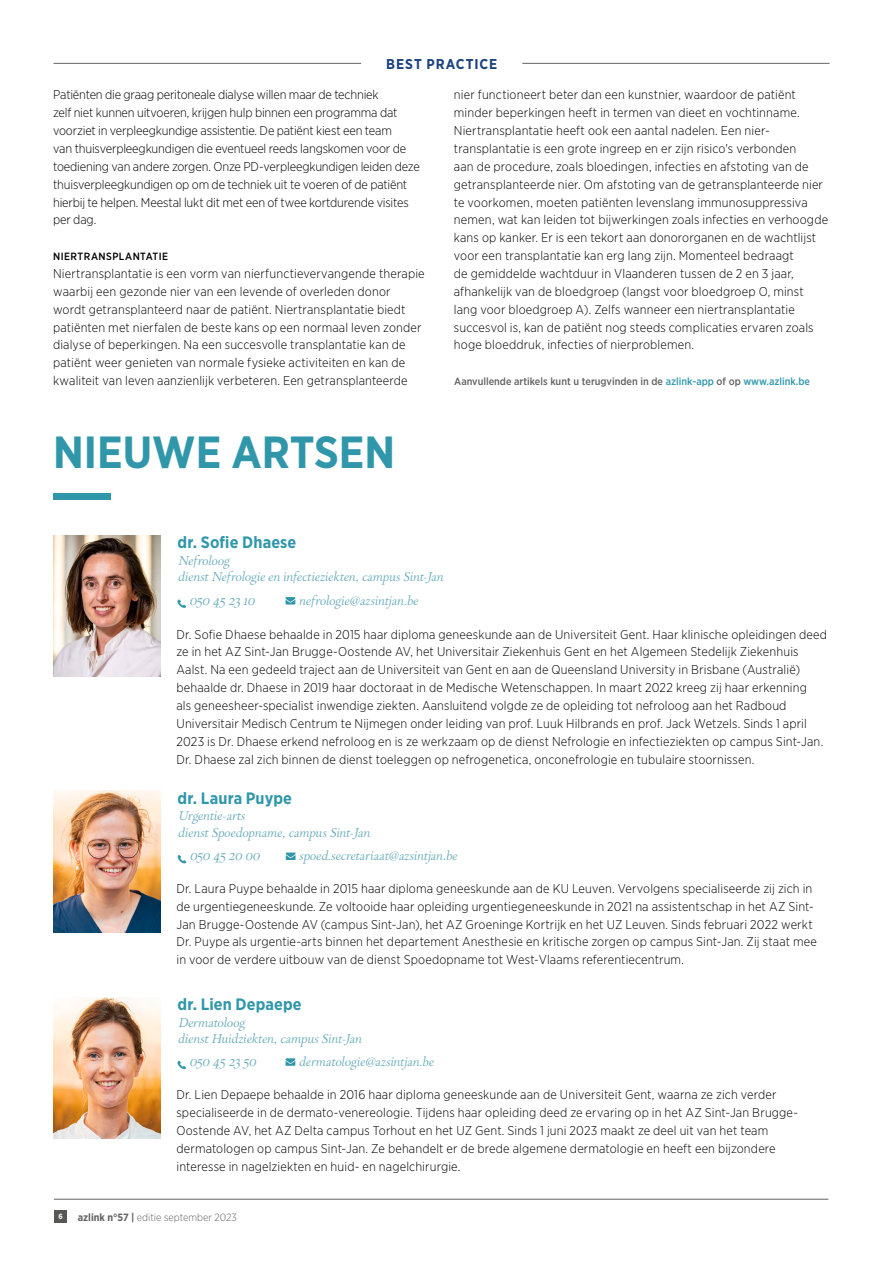
<style>
.page{position:relative;width:893px;height:1263px;background:#fff}
.page>*{position:absolute;margin:0;border:0;box-sizing:border-box;transform-origin:0 0}
.t1{font:700 45px "Gotham Narrow";color:#3097ab}
.t2{font:700 16.5px "Gotham Narrow";letter-spacing:.01em;color:#3097ab}
.t3{font:700 14.25px "Gotham Narrow";letter-spacing:.065em;color:#1b437d}
.t4{font:300 12.75px/17.9px "Gotham Narrow";letter-spacing:.01em;color:#000}
.t5{font:300 12.75px/17.9px "Gotham Narrow";letter-spacing:-.015em;color:#000}
.t6{font:300 12.75px/16.5px "Park Lane";letter-spacing:.01em;color:#68aabb}
.t7{font:500 10.5px "Gotham Narrow";color:#646363}
.t8{font:300 10.5px "Gotham Narrow";color:#646363}
.t9{font:500 10.5px "Gotham Narrow";letter-spacing:.045em;color:#000}
.t10{font:700 7.5px "Gotham Narrow";color:#fff}
.s1{color:#3097ab}
.s2{font-weight:700}
</style>
<div class="page">
<div style="left:54px;top:1210px;width:13px;height:12px;background:#575756"></div>
<hr style="left:54px;top:1199px;width:774px;height:1px;background:#646363">
<hr style="left:522px;top:63px;width:308px;height:1px;background:#646363">
<hr style="left:54px;top:63px;width:307px;height:1px;background:#646363">
<div style="left:53px;top:493px;width:57px;height:6px;background:#3097ab"></div>
<svg style="left:177px;top:599px;width:9px;height:9px"></svg>
<svg style="left:286px;top:597px;width:9px;height:7px"></svg>
<svg style="left:178px;top:855px;width:8px;height:8px"></svg>
<svg style="left:286px;top:852px;width:10px;height:8px"></svg>
<svg style="left:177px;top:1060px;width:9px;height:9px"></svg>
<svg style="left:286px;top:1058px;width:9px;height:8px"></svg>
<img style="left:53px;top:535px;width:108px;height:142px">
<img style="left:53px;top:790px;width:108px;height:142px">
<img style="left:53px;top:997px;width:108px;height:142px">
<p class="t3" style="left:386px;top:55px;width:113px">BEST PRACTICE</p>
<p class="t5" style="left:53px;top:86px;width:368px">Patiënten die graag peritoneale dialyse willen maar de techniek<br>zelf niet kunnen uitvoeren, krijgen hulp binnen een programma dat voorziet in verpleegkundige assistentie. De patiënt kiest een team<br>van thuisverpleegkundigen die eventueel reeds langskomen voor de toediening van andere zorgen. Onze PD-verpleegkundigen leiden deze thuisverpleegkundigen op om de techniek uit te voeren of de patiënt hierbij te helpen. Meestal lukt dit met een of twee kortdurende visites per dag.</p>
<p class="t9" style="left:53px;top:250px;width:116px">NIERTRANSPLANTATIE</p>
<p class="t4" style="left:53px;top:264px;width:373px">Niertransplantatie is een vorm van nierfunctievervangende therapie waarbij een gezonde nier van een levende of overleden donor wordt getransplanteerd naar de patiënt. Niertransplantatie biedt patiënten met nierfalen de beste kans op een normaal leven zonder dialyse of beperkingen. Na een succesvolle transplantatie kan de patiënt weer genieten van normale fysieke activiteiten en kan de kwaliteit van leven aanzienlijk verbeteren. Een getransplanteerde</p>
<p class="t4" style="left:454px;top:86px;width:376px">nier functioneert beter dan een kunstnier, waardoor de patiënt minder beperkingen heeft in termen van dieet en vochtinname.<br>Niertransplantatie heeft ook een aantal nadelen. Een nier&shy;transplantatie is een grote ingreep en er zijn risico's verbonden<br>aan de procedure, zoals bloedingen, infecties en afstoting van de getransplanteerde nier. Om afstoting van de getransplanteerde nier te voorkomen, moeten patiënten levenslang immunosuppressiva nemen, wat kan leiden tot bijwerkingen zoals infecties en verhoogde kans op kanker. Er is een tekort aan donororganen en de wachtlijst voor een transplantatie kan erg lang zijn. Momenteel bedraagt<br>de gemiddelde wachtduur in Vlaanderen tussen de 2 en 3 jaar, afhankelijk van de bloedgroep (langst voor bloedgroep O, minst lang voor bloedgroep A). Zelfs wanneer een niertransplantatie succesvol is, kan de patiënt nog steeds complicaties ervaren zoals hoge bloeddruk, infecties of nierproblemen.</p>
<p class="t7" style="left:454px;top:374px;width:357px">Aanvullende artikels kunt u terugvinden in de <span class="s1">azlink-app</span> of op <span class="s1">www.azlink.be</span></p>
<h1 class="t1" style="left:53px;top:423px;width:344px">NIEUWE ARTSEN</h1>
<p class="t2" style="left:178px;top:532px;width:120px">dr. Sofie Dhaese</p>
<p class="t6" style="left:178px;top:553px;width:267px">Nefroloog<br>dienst Nefrologie en infectieziekten, campus Sint-Jan</p>
<p class="t6" style="left:189px;top:593px;width:67px">050 45 23 10</p>
<p class="t6" style="left:298px;top:593px;width:121px">nefrologie@azsintjan.be</p>
<p class="t4" style="left:176px;top:625px;width:652px">Dr. Sofie Dhaese behaalde in 2015 haar diploma geneeskunde aan de Universiteit Gent. Haar klinische opleidingen deed ze in het AZ Sint-Jan Brugge-Oostende AV, het Universitair Ziekenhuis Gent en het Algemeen Stedelijk Ziekenhuis Aalst. Na een gedeeld traject aan de Universiteit van Gent en aan de Queensland University in Brisbane (Australië) behaalde dr. Dhaese in 2019 haar doctoraat in de Medische Wetenschappen. In maart 2022 kreeg zij haar erkenning<br>als geneesheer-specialist inwendige ziekten. Aansluitend volgde ze de opleiding tot nefroloog aan het Radboud Universitair Medisch Centrum te Nijmegen onder leiding van prof. Luuk Hilbrands en prof. Jack Wetzels. Sinds 1 april 2023 is Dr. Dhaese erkend nefroloog en is ze werkzaam op de dienst Nefrologie en infectieziekten op campus Sint-Jan.<br>Dr. Dhaese zal zich binnen de dienst toeleggen op nefrogenetica, onconefrologie en tubulaire stoornissen.</p>
<p class="t2" style="left:178px;top:787px;width:116px">dr. Laura Puype</p>
<p class="t6" style="left:178px;top:809px;width:193px">Urgentie-arts<br>dienst Spoedopname, campus Sint-Jan</p>
<p class="t6" style="left:189px;top:848px;width:72px">050 45 20 00</p>
<p class="t6" style="left:299px;top:848px;width:159px">spoed.secretariaat@azsintjan.be</p>
<p class="t4" style="left:176px;top:879px;width:642px">Dr. Laura Puype behaalde in 2015 haar diploma geneeskunde aan de KU Leuven. Vervolgens specialiseerde zij zich in de urgentiegeneeskunde. Ze voltooide haar opleiding urgentiegeneeskunde in 2021 na assistentschap in het AZ Sint-Jan Brugge-Oostende AV (campus Sint-Jan), het AZ Groeninge Kortrijk en het UZ Leuven. Sinds februari 2022 werkt Dr. Puype als urgentie-arts binnen het departement Anesthesie en kritische zorgen op campus Sint-Jan. Zij staat mee in voor de verdere uitbouw van de dienst Spoedopname tot West-Vlaams referentiecentrum.</p>
<p class="t2" style="left:178px;top:994px;width:126px">dr. Lien Depaepe</p>
<p class="t6" style="left:178px;top:1015px;width:185px">Dermatoloog<br>dienst Huidziekten, campus Sint-Jan</p>
<p class="t6" style="left:189px;top:1054px;width:68px">050 45 23 50</p>
<p class="t6" style="left:298px;top:1054px;width:136px">dermatologie@azsintjan.be</p>
<p class="t4" style="left:176px;top:1086px;width:623px">Dr. Lien Depaepe behaalde in 2016 haar diploma geneeskunde aan de Universiteit Gent, waarna ze zich verder specialiseerde in de dermato-venereologie. Tijdens haar opleiding deed ze ervaring op in het AZ Sint-Jan Brugge-Oostende AV, het AZ Delta campus Torhout en het UZ Gent. Sinds 1 juni 2023 maakt ze deel uit van het team dermatologen op campus Sint-Jan. Ze behandelt er de brede algemene dermatologie en heeft een bijzondere interesse in nagelziekten en huid- en nagelchirurgie.</p>
<p class="t10" style="left:59px;top:1212px;width:6px">6</p>
<p class="t8" style="left:78px;top:1210px;width:161px"><span class="s2">azlink n°57 |</span> editie september 2023</p>
</div>
